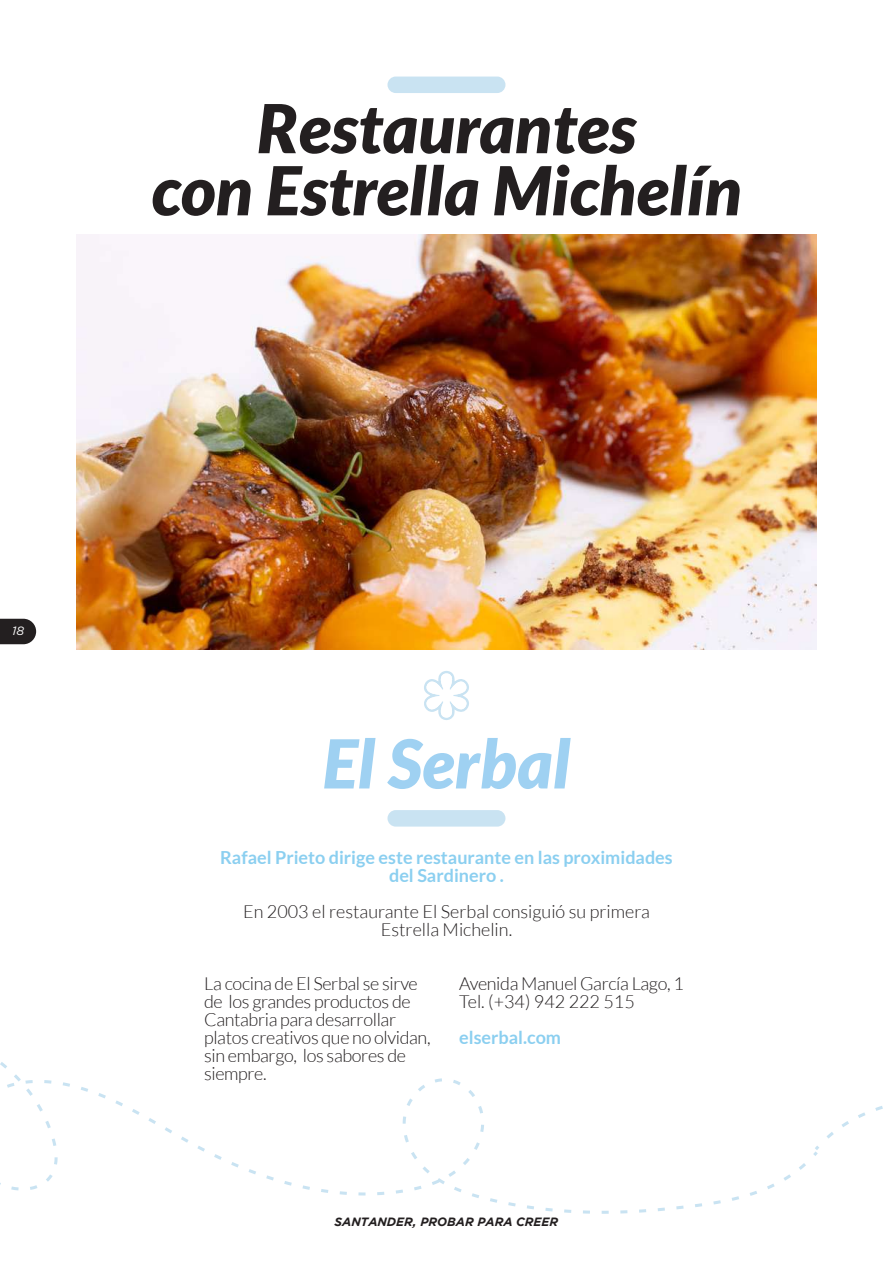
<style>
.page{position:relative;width:893px;height:1263px;background:#fff}
.page>*{position:absolute;margin:0;border:0;box-sizing:border-box;transform-origin:0 0}
.t1{font:italic 900 67.5px/62.1px "Lato";color:#231f20;text-align:center}
.t2{font:italic 900 67.5px "Lato";color:#9fd1f2}
.t3{font:300 18px/18px "Lato";letter-spacing:-.02em;color:#231f20}
.t4{font:700 18px/18px "Lato";color:#8bcff0;text-align:center}
.t5{font:300 18px/18px "Lato";color:#231f20;text-align:center}
.t6{font:italic 700 12px "Gotham";color:#231f20}
.t7{font:italic 12px "Gotham";color:#fff}
</style>
<div class="page">
<svg style="left:0;top:619px;width:36px;height:25px"></svg>
<img style="left:77px;top:234px;width:739px;height:415px">
<div style="left:387px;top:810px;width:118px;height:16px;background:#c9e3f2;border-radius:8px"></div>
<div style="left:387px;top:77px;width:118px;height:16px;background:#c9e3f2;border-radius:8px"></div>
<svg style="left:424px;top:671px;width:45px;height:49px"></svg>
<svg style="left:0;top:1062px;width:806px;height:152px"></svg>
<svg style="left:826px;top:1106px;width:57px;height:33px"></svg>
<svg style="left:813px;top:1146px;width:6px;height:10px"></svg>
<h1 class="t1" style="left:151px;top:98px;width:592px">Restaurantes<br>con Estrella Michelín</h1>
<p class="t7" style="left:12px;top:624px;width:14px">18</p>
<h1 class="t2" style="left:323px;top:724px;width:249px">El Serbal</h1>
<p class="t4" style="left:220px;top:848px;width:454px">Rafael Prieto dirige este restaurante en las proximidades del Sardinero .</p>
<p class="t5" style="left:243px;top:903px;width:408px">En 2003 el restaurante El Serbal consiguió su primera<br>Estrella Michelin.</p>
<p class="t3" style="left:204px;top:975px;width:228px">La cocina de El Serbal se sirve de los grandes productos de<br>Cantabria para desarrollar platos creativos que no olvidan, sin embargo, los sabores de siempre.</p>
<p class="t3" style="left:459px;top:975px;width:226px">Avenida Manuel García Lago, 1<br>Tel. (+34) 942 222 515</p>
<p class="t4" style="left:459px;top:1028px;width:103px">elserbal.com</p>
<p class="t6" style="left:335px;top:1215px;width:225px">SANTANDER, PROBAR PARA CREER</p>
</div>
